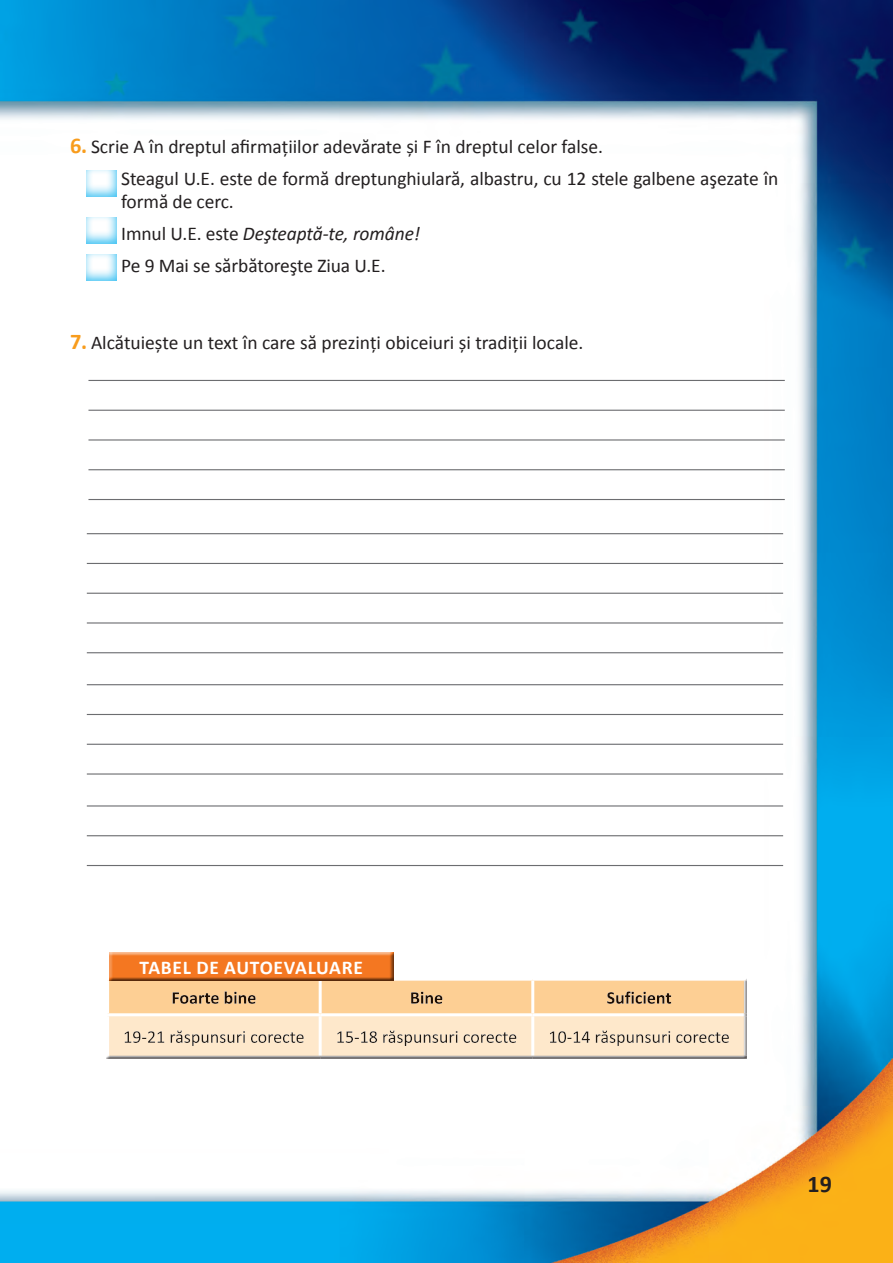
<style>
.page{position:relative;width:893px;height:1263px;background:#fff}
.page>*{position:absolute;margin:0;border:0;box-sizing:border-box;transform-origin:0 0}
.t1{font:700 24px "Calibri";color:#231f20}
.bulina{font:19.5px/23.4px "Calibri";letter-spacing:-.005em;color:#231f20}
.t2{font:italic 19.5px "Calibri";letter-spacing:-.005em;color:#231f20}
.t3{font:700 19.5px "Calibri";letter-spacing:.04em;color:#fff}
.s1{font-weight:700;font-size:22.5px;color:#f89c1c}
.s2{font-style:normal}
</style>
<div class="page">
<img style="left:0;top:0;width:893px;height:1263px">
<div style="left:85px;top:169px;width:33px;height:28px;background:#00aeef;opacity:.75"></div>
<div style="left:85px;top:215px;width:33px;height:29px;background:#00aeef;opacity:.75"></div>
<div style="left:85px;top:253px;width:33px;height:28px;background:#00aeef;opacity:.75"></div>
<hr style="left:88px;top:380px;width:697px;height:1px;background:#6c6d70">
<hr style="left:87px;top:533px;width:696px;height:1px;background:#6c6d70">
<hr style="left:88px;top:439px;width:697px;height:1px;background:#6c6d70">
<hr style="left:87px;top:593px;width:696px;height:1px;background:#6c6d70">
<hr style="left:87px;top:684px;width:696px;height:1px;background:#6c6d70">
<hr style="left:87px;top:805px;width:696px;height:1px;background:#6c6d70">
<hr style="left:88px;top:410px;width:697px;height:1px;background:#6c6d70">
<hr style="left:87px;top:563px;width:696px;height:1px;background:#6c6d70">
<hr style="left:88px;top:469px;width:697px;height:1px;background:#6c6d70">
<hr style="left:87px;top:622px;width:696px;height:1px;background:#6c6d70">
<hr style="left:87px;top:714px;width:696px;height:1px;background:#6c6d70">
<hr style="left:87px;top:835px;width:696px;height:1px;background:#6c6d70">
<hr style="left:88px;top:499px;width:697px;height:1px;background:#6c6d70">
<hr style="left:87px;top:652px;width:696px;height:1px;background:#6c6d70">
<hr style="left:87px;top:773px;width:696px;height:1px;background:#6c6d70">
<hr style="left:87px;top:744px;width:696px;height:1px;background:#6c6d70">
<hr style="left:87px;top:865px;width:696px;height:1px;background:#6c6d70">
<div style="left:104px;top:975px;width:648px;height:89px;background:#231f20;opacity:.75"></div>
<div style="left:107px;top:950px;width:287px;height:31px;background:#fff"></div>
<div style="left:107px;top:951px;width:287px;height:30px;background:#231f20;opacity:.75"></div>
<p class="bulina" style="left:70px;top:134px;width:534px"><span class="s1">6.</span> Scrie A în dreptul afirmațiilor adevărate și F în dreptul celor false.</p>
<p class="bulina" style="left:121px;top:166px;width:659px">Steagul U.E. este de formă dreptunghiulară, albastru, cu 12 stele galbene aşezate în formă de cerc.</p>
<p class="t2" style="left:121px;top:220px;width:301px"><span class="s2">Imnul U.E. este</span> Deşteaptă-te, române!</p>
<p class="bulina" style="left:121px;top:253px;width:266px">Pe 9 Mai se sărbătoreşte Ziua U.E.</p>
<p class="bulina" style="left:70px;top:330px;width:515px"><span class="s1">7.</span> Alcătuiește un text în care să prezinți obiceiuri și tradiții locale.</p>
<p class="t3" style="left:139px;top:953px;width:225px">TABEL DE AUTOEVALUARE</p>
<p class="t1" style="left:808px;top:1167px;width:26px">19</p>
</div>
